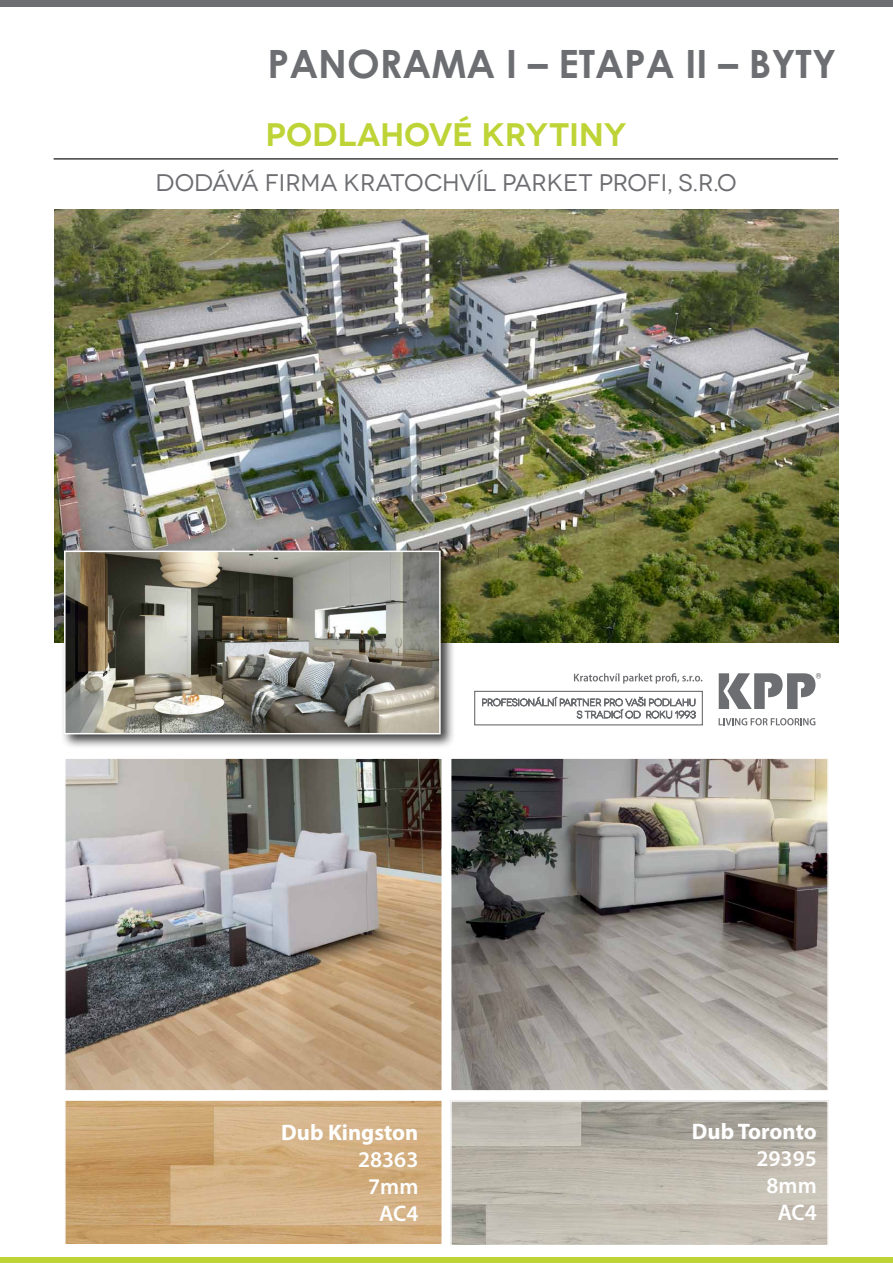
<style>
.page{position:relative;width:893px;height:1263px;background:#fff}
.page>*{position:absolute;margin:0;border:0;box-sizing:border-box;transform-origin:0 0}
.t1{font:700 39px "Century Gothic";color:#6d6e71}
.t2{font:600 32.55px "Novecentowide";letter-spacing:-.01em;color:#bed436}
.t3{font:24px "Novecentowide";letter-spacing:-.01em;color:#6d6e71}
.t4{font:600 22.5px/27px "Myriad Pro";color:#fff;text-align:right}
.t5{font:700 22.5px "Myriad Pro";color:#fff}
</style>
<div class="page">
<img style="left:54px;top:209px;width:784px;height:433px">
<div style="left:61px;top:548px;width:395px;height:201px;background:#000;opacity:.75"></div>
<img style="left:67px;top:553px;width:371px;height:178px">
<div style="left:64px;top:550px;width:377px;height:184px;border:2px solid #fff"></div>
<svg style="left:719px;top:673px;width:102px;height:36px"></svg>
<svg style="left:719px;top:718px;width:96px;height:7px"></svg>
<svg style="left:574px;top:673px;width:128px;height:11px"></svg>
<svg style="left:482px;top:696px;width:214px;height:23px"></svg>
<div style="left:474px;top:691px;width:229px;height:34px;border:1px solid #6d6e71"></div>
<div style="left:0;top:1257px;width:893px;height:6px;background:#bed436"></div>
<div style="left:0;top:1px;width:893px;height:6px;background:#6d6e71"></div>
<hr style="left:54px;top:158px;width:784px;height:2px;background:#414042">
<img style="left:453px;top:1103px;width:373px;height:140px">
<div style="left:450px;top:1100px;width:379px;height:146px;border:2px solid #fff"></div>
<img style="left:67px;top:760px;width:373px;height:328px">
<div style="left:64px;top:757px;width:379px;height:334px;border:2px solid #fff"></div>
<img style="left:67px;top:1102px;width:373px;height:140px">
<div style="left:64px;top:1099px;width:379px;height:146px;border:2px solid #fff"></div>
<img style="left:453px;top:760px;width:373px;height:328px">
<div style="left:450px;top:757px;width:379px;height:334px;border:2px solid #fff"></div>
<h1 class="t1" style="left:268px;top:34px;width:570px">PANORAMA I – ETAPA II – BYTY</h1>
<h2 class="t2" style="left:266px;top:115px;width:363px">PODLAHOVÉ KRYTINY</h2>
<p class="t3" style="left:155px;top:168px;width:583px">DODÁVÁ FIRMA KRATOCHVÍL PARKET PROFI, S.R.O</p>
<p class="t5" style="left:281px;top:1118px;width:139px">Dub Kingston</p>
<p class="t4" style="left:358px;top:1146px;width:62px">28363<br>7mm<br>AC4</p>
<p class="t5" style="left:692px;top:1117px;width:127px">Dub Toronto</p>
<p class="t4" style="left:756px;top:1144px;width:62px">29395<br>8mm<br>AC4</p>
</div>
